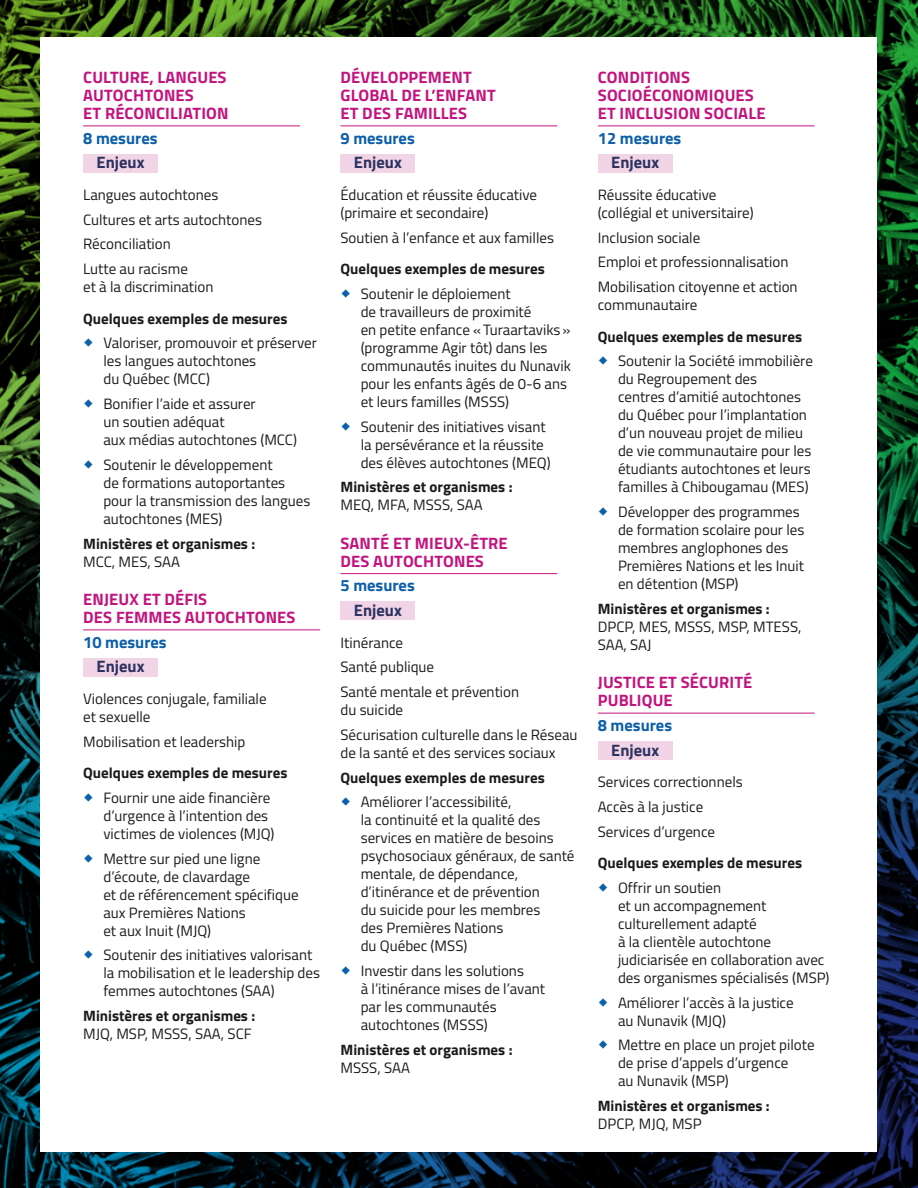
<style>
.page{position:relative;width:918px;height:1188px;background:#fff}
.page>*{position:absolute;margin:0;border:0;box-sizing:border-box;transform-origin:0 0}
.t1{font:700 16.5px/18px "Titillium";letter-spacing:.01em;color:#c2147e}
.t2{font:700 16.5px "Titillium";color:#0d60a9}
.t3{font:700 16.5px "Titillium";color:#2b3260}
.t4{font:15px/18px "Titillium";color:#1c1b1a}
.t5{font:700 15px/18px "Titillium";color:#1c1b1a}
.s1{font-weight:400}
.s2{font-weight:700}
</style>
<div class="page">
<img style="left:0;top:0;width:918px;height:1188px">
<div style="left:40px;top:37px;width:838px;height:1114px;background:#fff"></div>
<hr style="left:83px;top:126px;width:217px;height:1px;background:#c2147e">
<div style="left:83px;top:154px;width:75px;height:19px;background:#f1d4e5"></div>
<hr style="left:83px;top:630px;width:237px;height:1px;background:#c2147e">
<div style="left:83px;top:658px;width:75px;height:19px;background:#f1d4e5"></div>
<hr style="left:340px;top:126px;width:217px;height:1px;background:#c2147e">
<div style="left:340px;top:154px;width:75px;height:19px;background:#f1d4e5"></div>
<hr style="left:340px;top:573px;width:217px;height:1px;background:#c2147e">
<div style="left:340px;top:602px;width:75px;height:18px;background:#f1d4e5"></div>
<hr style="left:598px;top:126px;width:217px;height:1px;background:#c2147e">
<div style="left:598px;top:154px;width:75px;height:19px;background:#f1d4e5"></div>
<hr style="left:598px;top:713px;width:217px;height:1px;background:#c2147e">
<div style="left:598px;top:741px;width:75px;height:19px;background:#f1d4e5"></div>
<h2 class="t1" style="left:83px;top:67px;width:147px">CULTURE, LANGUES<br>AUTOCHTONES<br>ET RÉCONCILIATION</h2>
<h3 class="t2" style="left:83px;top:125px;width:76px">8 mesures</h3>
<h4 class="t3" style="left:97px;top:150px;width:49px">Enjeux</h4>
<p class="t4" style="left:83px;top:185px;width:137px">Langues autochtones</p>
<p class="t4" style="left:83px;top:210px;width:180px">Cultures et arts autochtones</p>
<p class="t4" style="left:83px;top:234px;width:89px">Réconciliation</p>
<p class="t4" style="left:83px;top:259px;width:132px">Lutte au racisme<br>et à la discrimination</p>
<p class="t5" style="left:83px;top:309px;width:206px">Quelques exemples de mesures</p>
<p class="t4" style="left:103px;top:333px;width:215px">Valoriser, promouvoir et préserver les langues autochtones<br>du Québec (MCC)</p>
<p class="t4" style="left:103px;top:394px;width:195px">Bonifier l’aide et assurer<br>un soutien adéquat<br>aux médias autochtones (MCC)</p>
<p class="t4" style="left:103px;top:455px;width:208px">Soutenir le développement<br>de formations autoportantes pour la transmission des langues autochtones (MES)</p>
<p class="t5" style="left:83px;top:534px;width:174px">Ministères et organismes :<br><span class="s1">MCC, MES, SAA</span></p>
<h2 class="t1" style="left:83px;top:589px;width:214px">ENJEUX ET DÉFIS<br>DES FEMMES AUTOCHTONES</h2>
<h3 class="t2" style="left:83px;top:629px;width:85px">10 mesures</h3>
<h4 class="t3" style="left:97px;top:654px;width:49px">Enjeux</h4>
<p class="t4" style="left:83px;top:689px;width:185px">Violences conjugale, familiale et sexuelle</p>
<p class="t4" style="left:83px;top:732px;width:164px">Mobilisation et leadership</p>
<p class="t5" style="left:83px;top:763px;width:206px">Quelques exemples de mesures</p>
<p class="t4" style="left:103px;top:788px;width:173px">Fournir une aide financière d’urgence à l’intention des victimes de violences (MJQ)</p>
<p class="t4" style="left:103px;top:849px;width:197px">Mettre sur pied une ligne d’écoute, de clavardage<br>et de référencement spécifique aux Premières Nations<br>et aux Inuit (MJQ)</p>
<p class="t4" style="left:103px;top:945px;width:218px">Soutenir des initiatives valorisant la mobilisation et le leadership des femmes autochtones (SAA)</p>
<p class="t5" style="left:83px;top:1006px;width:174px">Ministères et organismes :<br><span class="s1">MJQ, MSP, MSSS, SAA, SCF</span></p>
<h2 class="t1" style="left:341px;top:67px;width:157px">DÉVELOPPEMENT<br>GLOBAL DE L’ENFANT<br>ET DES FAMILLES</h2>
<h3 class="t2" style="left:340px;top:125px;width:76px">9 mesures</h3>
<h4 class="t3" style="left:354px;top:150px;width:49px">Enjeux</h4>
<p class="t4" style="left:340px;top:185px;width:198px">Éducation et réussite éducative (primaire et secondaire)</p>
<p class="t4" style="left:340px;top:228px;width:215px">Soutien à l’enfance et aux familles</p>
<p class="t5" style="left:340px;top:259px;width:206px">Quelques exemples de mesures</p>
<p class="t4" style="left:361px;top:284px;width:212px">Soutenir le déploiement<br>de travailleurs de proximité<br>en petite enfance «Turaartaviks» (programme Agir tôt) dans les communautés inuites du Nunavik pour les enfants âgés de 0-6 ans et leurs familles (MSSS)</p>
<p class="t4" style="left:361px;top:417px;width:192px">Soutenir des initiatives visant la persévérance et la réussite des élèves autochtones (MEQ)</p>
<p class="t5" style="left:340px;top:477px;width:174px">Ministères et organismes :<br><span class="s1">MEQ, MFA, MSSS, SAA</span></p>
<h2 class="t1" style="left:341px;top:533px;width:169px">SANTÉ ET MIEUX-ÊTRE<br>DES AUTOCHTONES</h2>
<h3 class="t2" style="left:340px;top:573px;width:76px">5 mesures</h3>
<h4 class="t3" style="left:354px;top:598px;width:49px">Enjeux</h4>
<p class="t4" style="left:340px;top:633px;width:64px">Itinérance</p>
<p class="t4" style="left:340px;top:657px;width:95px">Santé publique</p>
<p class="t4" style="left:340px;top:682px;width:180px">Santé mentale et prévention du suicide</p>
<p class="t4" style="left:340px;top:725px;width:239px">Sécurisation culturelle dans le Réseau de la santé et des services sociaux</p>
<p class="t5" style="left:340px;top:768px;width:206px">Quelques exemples de mesures</p>
<p class="t4" style="left:361px;top:792px;width:215px">Améliorer l’accessibilité,<br>la continuité et la qualité des services en matière de besoins psychosociaux généraux, de santé mentale, de dépendance, d’itinérance et de prévention<br>du suicide pour les membres<br>des Premières Nations<br>du Québec (MSS)</p>
<p class="t4" style="left:361px;top:961px;width:186px">Investir dans les solutions<br>à l’itinérance mises de l’avant par les communautés autochtones (MSSS)</p>
<p class="t5" style="left:340px;top:1040px;width:174px">Ministères et organismes :<br><span class="s1">MSSS, SAA</span></p>
<h2 class="t1" style="left:598px;top:67px;width:169px">CONDITIONS<br>SOCIOÉCONOMIQUES<br>ET INCLUSION SOCIALE</h2>
<h3 class="t2" style="left:598px;top:125px;width:85px">12 mesures</h3>
<h4 class="t3" style="left:611px;top:150px;width:49px">Enjeux</h4>
<p class="t4" style="left:598px;top:185px;width:157px">Réussite éducative (collégial et universitaire)</p>
<p class="t4" style="left:598px;top:228px;width:104px">Inclusion sociale</p>
<p class="t4" style="left:598px;top:252px;width:192px">Emploi et professionnalisation</p>
<p class="t4" style="left:598px;top:277px;width:201px">Mobilisation citoyenne et action communautaire</p>
<p class="t5" style="left:598px;top:327px;width:206px">Quelques exemples de mesures</p>
<p class="t4" style="left:618px;top:351px;width:196px">Soutenir la Société immobilière du Regroupement des<br>centres d’amitié autochtones du Québec pour l’implantation d’un nouveau projet de milieu de vie communautaire pour les étudiants autochtones et leurs familles à Chibougamau (MES)</p>
<p class="t4" style="left:618px;top:502px;width:188px">Développer des programmes de formation scolaire pour les membres anglophones des<br>Premières Nations et les Inuit en détention (MSP)</p>
<p class="t4" style="left:598px;top:599px;width:205px"><span class="s2">Ministères et organismes :<br></span>DPCP, MES, MSSS, MSP, MTESS,<br>SAA, SAJ</p>
<h2 class="t1" style="left:598px;top:673px;width:156px">JUSTICE ET SÉCURITÉ<br>PUBLIQUE</h2>
<h3 class="t2" style="left:598px;top:713px;width:76px">8 mesures</h3>
<h4 class="t3" style="left:611px;top:737px;width:49px">Enjeux</h4>
<p class="t4" style="left:598px;top:772px;width:147px">Services correctionnels</p>
<p class="t4" style="left:598px;top:797px;width:107px">Accès à la justice</p>
<p class="t4" style="left:598px;top:822px;width:119px">Services d’urgence</p>
<p class="t5" style="left:598px;top:853px;width:206px">Quelques exemples de mesures</p>
<p class="t4" style="left:618px;top:878px;width:213px">Offrir un soutien<br>et un accompagnement culturellement adapté<br>à la clientèle autochtone judiciarisée en collaboration avec des organismes spécialisés (MSP)</p>
<p class="t4" style="left:618px;top:993px;width:177px">Améliorer l’accès à la justice au Nunavik (MJQ)</p>
<p class="t4" style="left:618px;top:1035px;width:198px">Mettre en place un projet pilote de prise d’appels d’urgence<br>au Nunavik (MSP)</p>
<p class="t5" style="left:598px;top:1096px;width:174px">Ministères et organismes :<br><span class="s1">DPCP, MJQ, MSP</span></p>
</div>
